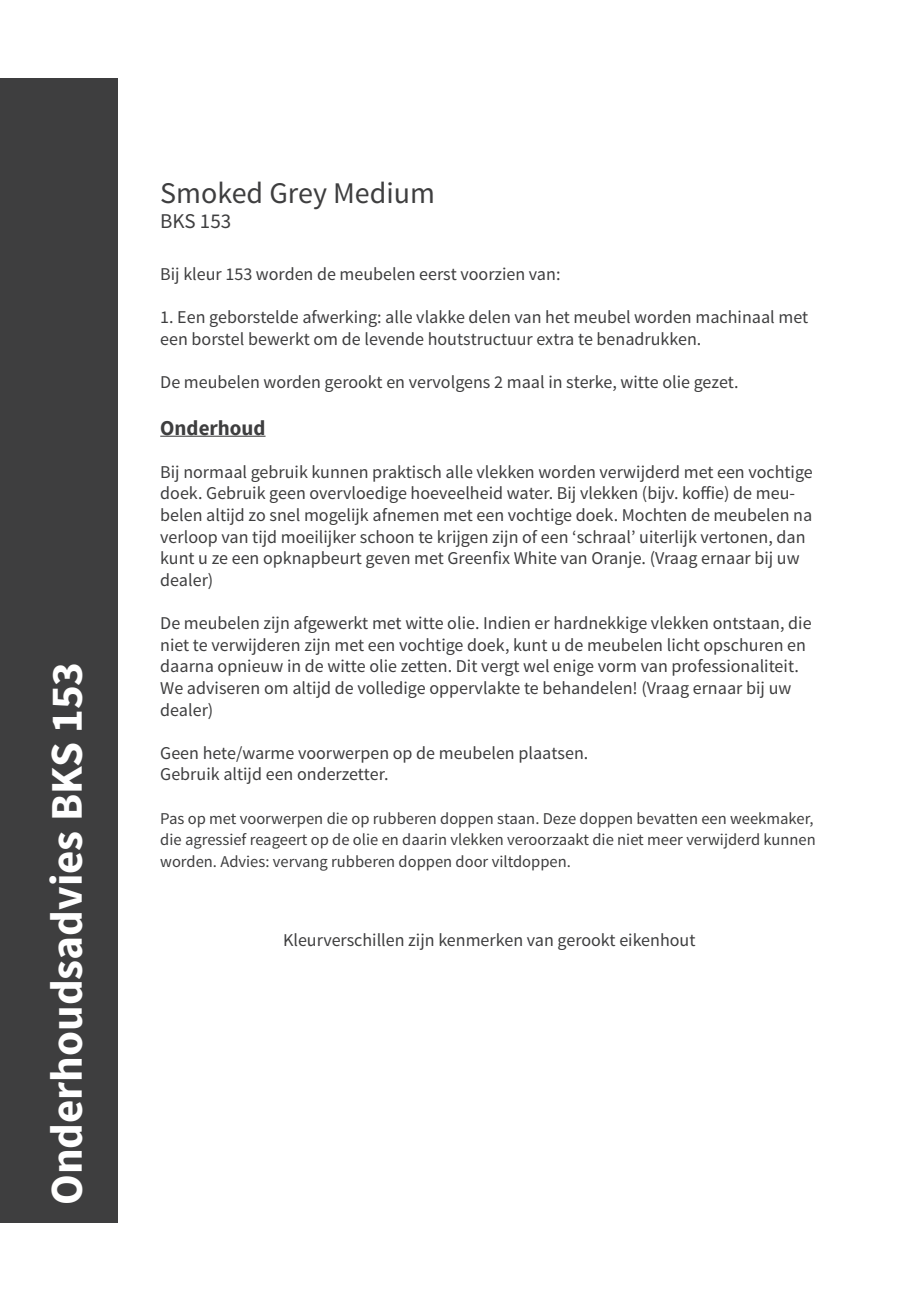
<style>
.page{position:relative;width:919px;height:1289px;background:#fff}
.page>*{position:absolute;margin:0;border:0;box-sizing:border-box;transform-origin:0 0}
.t1{font:700 45px "Source Sans Pro";color:#fff}
.t2{font:30px "Source Sans Pro";color:#3e3e3f}
.t3{font:700 21px "Source Sans Pro";color:#3e3e3f}
.t4{font:21px "Source Sans Pro";color:#3e3e3f}
.t5{font:18px/21.6px "Source Sans Pro";color:#3e3e3f}
.t6{font:16.5px/21.6px "Source Sans Pro";color:#3e3e3f}
</style>
<div class="page">
<div style="left:0;top:78px;width:118px;height:1144px;background:#3e3e3f"></div>
<hr style="left:160px;top:435px;width:105px;height:2px;background:#3e3e3f">
<h1 class="t1" style="left:38px;top:1205px;width:545px;rotate:-90deg">Onderhoudsadvies BKS 153</h1>
<h2 class="t2" style="left:160px;top:174px;width:276px">Smoked Grey Medium</h2>
<p class="t4" style="left:160px;top:208px;width:72px">BKS 153</p>
<p class="t5" style="left:160px;top:263px;width:402px">Bij kleur 153 worden de meubelen eerst voorzien van:</p>
<p class="t5" style="left:160px;top:306px;width:649px">1. Een geborstelde afwerking: alle vlakke delen van het meubel worden machinaal met een borstel bewerkt om de levende houtstructuur extra te benadrukken.</p>
<p class="t5" style="left:160px;top:371px;width:580px">De meubelen worden gerookt en vervolgens 2 maal in sterke, witte olie gezet.</p>
<p class="t3" style="left:160px;top:414px;width:107px">Onderhoud</p>
<p class="t5" style="left:160px;top:461px;width:654px">Bij normaal gebruik kunnen praktisch alle vlekken worden verwijderd met een vochtige doek. Gebruik geen overvloedige hoeveelheid water. Bij vlekken (bijv. koffie) de meu&shy;belen altijd zo snel mogelijk afnemen met een vochtige doek. Mochten de meubelen na verloop van tijd moeilijker schoon te krijgen zijn of een ‘schraal’ uiterlijk vertonen, dan kunt u ze een opknapbeurt geven met Greenfix White van Oranje. (Vraag ernaar bij uw dealer)</p>
<p class="t5" style="left:160px;top:612px;width:652px">De meubelen zijn afgewerkt met witte olie. Indien er hardnekkige vlekken ontstaan, die niet te verwijderen zijn met een vochtige doek, kunt u de meubelen licht opschuren en daarna opnieuw in de witte olie zetten. Dit vergt wel enige vorm van professionaliteit.<br>We adviseren om altijd de volledige oppervlakte te behandelen! (Vraag ernaar bij uw dealer)</p>
<p class="t5" style="left:160px;top:742px;width:429px">Geen hete/warme voorwerpen op de meubelen plaatsen.<br>Gebruik altijd een onderzetter.</p>
<p class="t6" style="left:160px;top:807px;width:657px">Pas op met voorwerpen die op rubberen doppen staan. Deze doppen bevatten een weekmaker, die agressief reageert op de olie en daarin vlekken veroorzaakt die niet meer verwijderd kunnen worden. Advies: vervang rubberen doppen door viltdoppen.</p>
<p class="t5" style="left:283px;top:929px;width:414px">Kleurverschillen zijn kenmerken van gerookt eikenhout</p>
</div>
